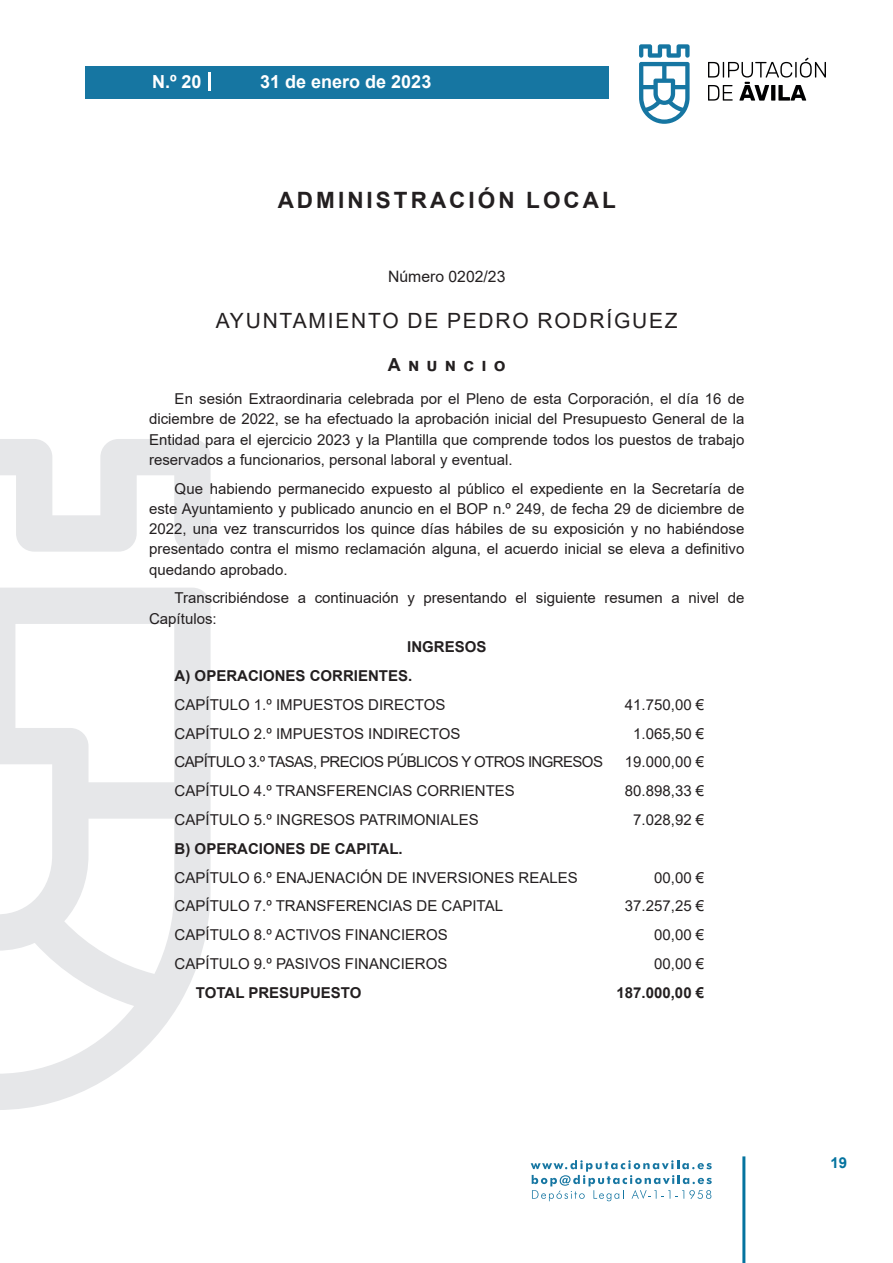
<style>
.page{position:relative;width:893px;height:1263px;background:#fff}
.page>*{position:absolute;margin:0;border:0;box-sizing:border-box;transform-origin:0 0}
.h1__secion{font:700 22.5px "Arial";letter-spacing:.135em;color:#231f20}
.h2__organismo{font:21px "Arial";letter-spacing:.085em;color:#231f20}
.t1{font:700 18px "Arial";color:#fff}
.anuncio{font:700 18px "Arial";letter-spacing:.4em;color:#231f20}
.numero{font:15.75px "Arial";color:#231f20}
.texto_normal{font:15px/20.2px "Arial";color:#231f20;text-align:justify}
.texto_normal-2{font:700 15px "Arial";color:#231f20}
.texto_normal-3{font:15px "Arial";letter-spacing:-.04em;color:#231f20}
.texto_centrado{font:700 15px "Arial";color:#231f20}
.t2{font:700 15px "Arial";color:#04739f}
</style>
<div class="page">
<svg style="left:531px;top:1160px;width:181px;height:41px"></svg>
<div style="left:85px;top:66px;width:523px;height:33px;background:#1676a2"></div>
<svg style="left:639px;top:44px;width:51px;height:80px"></svg>
<svg style="left:708px;top:58px;width:118px;height:43px"></svg>
<hr style="left:742px;top:1156px;width:3px;height:107px;background:#04739f">
<svg style="left:208px;top:72px;width:2px;height:18px"></svg>
<svg style="left:0;top:439px;width:211px;height:671px"></svg>
<p class="t1" style="left:152px;top:69px;width:51px">N.º 20</p>
<p class="t1" style="left:260px;top:69px;width:173px">31 de enero de 2023</p>
<p class="h1__secion" style="left:278px;top:184px;width:340px">ADMINISTRACIÓN LOCAL</p>
<p class="numero" style="left:388px;top:265px;width:119px">Número 0202/23</p>
<p class="h2__organismo" style="left:216px;top:306px;width:464px">AYUNTAMIENTO DE PEDRO RODRÍGUEZ</p>
<p class="anuncio" style="left:388px;top:352px;width:119px">Anuncio</p>
<p class="texto_normal" style="left:149px;top:389px;width:597px;text-indent:26px">En sesión Extraordinaria celebrada por el Pleno de esta Corporación, el día 16 de diciembre de 2022, se ha efectuado la aprobación inicial del Presupuesto General de la Entidad para el ejercicio 2023 y la Plantilla que comprende todos los puestos de trabajo reservados a funcionarios, personal laboral y eventual.</p>
<p class="texto_normal" style="left:149px;top:478px;width:597px;text-indent:26px">Que habiendo permanecido expuesto al público el expediente en la Secretaría de este Ayuntamiento y publicado anuncio en el BOP n.º 249, de fecha 29 de diciembre de 2022, una vez transcurridos los quince días hábiles de su exposición y no habiéndose presentado contra el mismo reclamación alguna, el acuerdo inicial se eleva a definitivo quedando aprobado.</p>
<p class="texto_normal" style="left:149px;top:588px;width:597px;text-indent:26px">Transcribiéndose a continuación y presentando el siguiente resumen a nivel de<br>Capítulos:</p>
<p class="texto_centrado" style="left:407px;top:637px;width:81px">INGRESOS</p>
<p class="texto_normal-2" style="left:175px;top:665px;width:239px">A) OPERACIONES CORRIENTES.</p>
<p class="texto_normal" style="left:175px;top:694px;width:272px">CAPÍTULO 1.º IMPUESTOS DIRECTOS</p>
<p class="texto_normal" style="left:625px;top:694px;width:81px">41.750,00 €</p>
<p class="texto_normal" style="left:175px;top:723px;width:287px">CAPÍTULO 2.º IMPUESTOS INDIRECTOS</p>
<p class="texto_normal" style="left:633px;top:723px;width:72px">1.065,50 €</p>
<p class="texto_normal-3" style="left:175px;top:752px;width:430px">CAPÍTULO 3.º TASAS, PRECIOS PÚBLICOS Y OTROS INGRESOS</p>
<p class="texto_normal" style="left:625px;top:752px;width:81px">19.000,00 €</p>
<p class="texto_normal" style="left:175px;top:781px;width:342px">CAPÍTULO 4.º TRANSFERENCIAS CORRIENTES</p>
<p class="texto_normal" style="left:625px;top:781px;width:81px">80.898,33 €</p>
<p class="texto_normal" style="left:175px;top:809px;width:306px">CAPÍTULO 5.º INGRESOS PATRIMONIALES</p>
<p class="texto_normal" style="left:633px;top:809px;width:72px">7.028,92 €</p>
<p class="texto_normal-2" style="left:175px;top:838px;width:230px">B) OPERACIONES DE CAPITAL.</p>
<p class="texto_normal" style="left:175px;top:867px;width:405px">CAPÍTULO 6.º ENAJENACIÓN DE INVERSIONES REALES</p>
<p class="texto_normal" style="left:654px;top:867px;width:52px">00,00 €</p>
<p class="texto_normal" style="left:175px;top:896px;width:330px">CAPÍTULO 7.º TRANSFERENCIAS DE CAPITAL</p>
<p class="texto_normal" style="left:625px;top:896px;width:81px">37.257,25 €</p>
<p class="texto_normal" style="left:175px;top:924px;width:275px">CAPÍTULO 8.º ACTIVOS FINANCIEROS</p>
<p class="texto_normal" style="left:654px;top:924px;width:52px">00,00 €</p>
<p class="texto_normal" style="left:175px;top:953px;width:274px">CAPÍTULO 9.º PASIVOS FINANCIEROS</p>
<p class="texto_normal" style="left:654px;top:953px;width:52px">00,00 €</p>
<p class="texto_normal-2" style="left:196px;top:982px;width:167px">TOTAL PRESUPUESTO</p>
<p class="texto_normal-2" style="left:617px;top:982px;width:89px">187.000,00 €</p>
<p class="t2" style="left:831px;top:1152px;width:18px">19</p>
</div>
